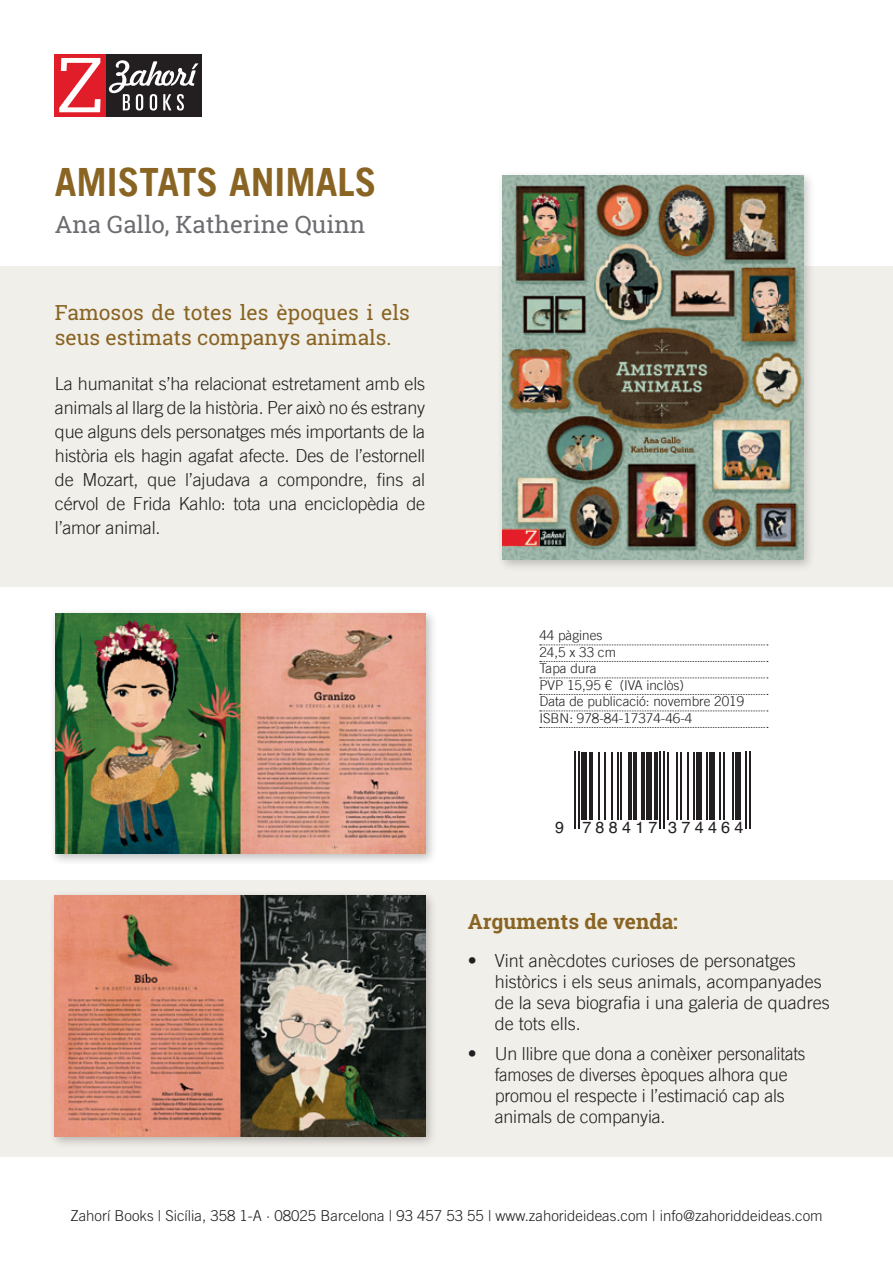
<style>
.page{position:relative;width:893px;height:1263px;background:#fff}
.page>*{position:absolute;margin:0;border:0;box-sizing:border-box;transform-origin:0 0}
.t1{font:700 39px "Trade Gothic LT";color:#896423}
.t2{font:24px "Roboto Slab";color:#6c6d70}
.t3{font:21px/25.2px "Roboto Slab";color:#896423}
.t4{font:700 21px "Roboto Slab";color:#896423}
.t5{font:300 18px/24px "Trade Gothic LT";letter-spacing:-.01em;color:#231f20}
.t6{font:16.2px "Helvetica";letter-spacing:.265em;color:#231f20}
.t7{font:300 15px "Trade Gothic";color:#231f20}
.t8{font:300 13.5px/16.5px "Trade Gothic LT";color:#231f20}
</style>
<div class="page">
<div style="left:54px;top:54px;width:147px;height:63px;background:#231f20"></div>
<div style="left:54px;top:54px;width:52px;height:63px;background:#e11d29"></div>
<svg style="left:59px;top:58px;width:42px;height:54px"></svg>
<svg style="left:109px;top:60px;width:90px;height:51px"></svg>
<div style="left:0;top:267px;width:893px;height:320px;background:#f1efea"></div>
<div style="left:0;top:880px;width:893px;height:277px;background:#f1efea"></div>
<hr style="left:574px;top:752px;width:2px;height:77px;background:#231f20">
<hr style="left:578px;top:752px;width:1px;height:77px;background:#231f20">
<div style="left:581px;top:752px;width:6px;height:67px;background:#231f20"></div>
<hr style="left:589px;top:752px;width:3px;height:67px;background:#231f20">
<hr style="left:598px;top:752px;width:2px;height:67px;background:#231f20">
<hr style="left:604px;top:752px;width:1px;height:67px;background:#231f20">
<hr style="left:611px;top:752px;width:2px;height:67px;background:#231f20">
<hr style="left:617px;top:752px;width:1px;height:67px;background:#231f20">
<hr style="left:620px;top:752px;width:2px;height:67px;background:#231f20">
<hr style="left:628px;top:752px;width:3px;height:67px;background:#231f20">
<hr style="left:633px;top:752px;width:4px;height:67px;background:#231f20">
<hr style="left:641px;top:752px;width:3px;height:67px;background:#231f20">
<div style="left:646px;top:752px;width:6px;height:67px;background:#231f20"></div>
<hr style="left:654px;top:752px;width:3px;height:67px;background:#231f20">
<hr style="left:659px;top:752px;width:2px;height:77px;background:#231f20">
<hr style="left:663px;top:752px;width:2px;height:77px;background:#231f20">
<hr style="left:667px;top:752px;width:2px;height:67px;background:#231f20">
<hr style="left:676px;top:752px;width:2px;height:67px;background:#231f20">
<hr style="left:680px;top:752px;width:1px;height:67px;background:#231f20">
<hr style="left:687px;top:752px;width:2px;height:67px;background:#231f20">
<hr style="left:693px;top:752px;width:2px;height:67px;background:#231f20">
<div style="left:697px;top:752px;width:5px;height:67px;background:#231f20"></div>
<hr style="left:706px;top:752px;width:2px;height:67px;background:#231f20">
<div style="left:710px;top:752px;width:5px;height:67px;background:#231f20"></div>
<hr style="left:719px;top:752px;width:2px;height:67px;background:#231f20">
<hr style="left:723px;top:752px;width:1px;height:67px;background:#231f20">
<hr style="left:732px;top:752px;width:2px;height:67px;background:#231f20">
<div style="left:736px;top:752px;width:5px;height:67px;background:#231f20"></div>
<hr style="left:745px;top:752px;width:2px;height:77px;background:#231f20">
<hr style="left:749px;top:752px;width:1px;height:77px;background:#231f20">
<svg style="left:540px;top:644px;width:228px;height:1px"></svg>
<svg style="left:540px;top:661px;width:228px;height:1px"></svg>
<svg style="left:540px;top:677px;width:228px;height:1px"></svg>
<svg style="left:540px;top:694px;width:228px;height:1px"></svg>
<svg style="left:540px;top:710px;width:228px;height:1px"></svg>
<svg style="left:540px;top:727px;width:228px;height:1px"></svg>
<div style="left:497px;top:169px;width:319px;height:403px;background:#231f20;opacity:.25"></div>
<img style="left:503px;top:175px;width:301px;height:384px">
<div style="left:49px;top:608px;width:388px;height:257px;background:#231f20;opacity:.3"></div>
<img style="left:55px;top:614px;width:370px;height:239px">
<div style="left:48px;top:889px;width:390px;height:260px;background:#231f20;opacity:.3"></div>
<img style="left:54px;top:896px;width:371px;height:240px">
<h1 class="t1" style="left:55px;top:158px;width:323px">AMISTATS ANIMALS</h1>
<h2 class="t2" style="left:55px;top:208px;width:312px">Ana Gallo, Katherine Quinn</h2>
<p class="t3" style="left:55px;top:299px;width:356px">Famosos de totes les èpoques i els seus estimats companys animals.</p>
<p class="t5" style="left:55px;top:372px;width:372px;text-align:justify">La humanitat s’ha relacionat estretament amb els animals al llarg de la història. Per això no és estrany que alguns dels personatges més importants de la història els hagin agafat afecte. Des de l’estornell de Mozart, que l’ajudava a compondre, fins al cérvol de Frida Kahlo: tota una enciclopèdia de l’amor animal.</p>
<p class="t8" style="left:539px;top:627px;width:206px">44 pàgines<br>24,5 x 33 cm<br>Tapa dura<br>PVP 15,95 € (IVA inclòs)<br>Data de publicació: novembre 2019<br>ISBN: 978-84-17374-46-4</p>
<p class="t6" style="left:555px;top:815px;width:190px">9 788417 374464</p>
<p class="t4" style="left:468px;top:907px;width:212px">Arguments de venda:</p>
<p class="t5" style="left:495px;top:950px;width:337px;line-height:21px;text-indent:-27px">• Vint anècdotes curioses de personatges històrics i els seus animals, acompanyades de la seva biografia i una galeria de quadres de tots ells.</p>
<p class="t5" style="left:495px;top:1043px;width:312px;line-height:21px;text-indent:-27px">• Un llibre que dona a conèixer personalitats famoses de diverses èpoques alhora que promou el respecte i l’estimació cap als animals de companyia.</p>
<p class="t7" style="left:70px;top:1206px;width:754px">Zahorí Books | Sicília, 358 1-A ∙ 08025 Barcelona | 93 457 53 55 | www.zahorideideas.com | info@zahoriddeideas.com</p>
</div>
